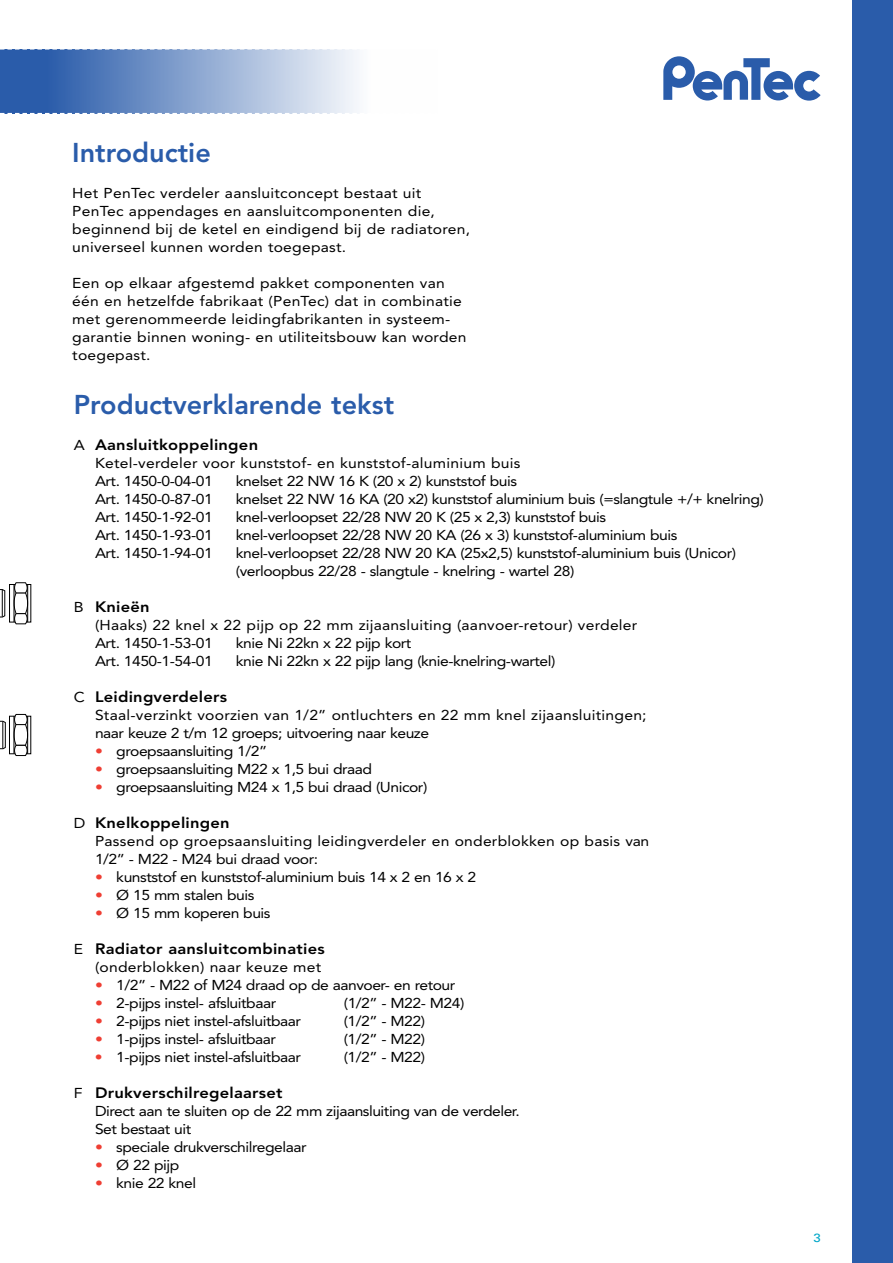
<style>
.page{position:relative;width:893px;height:1263px;background:#fff}
.page>*{position:absolute;margin:0;border:0;box-sizing:border-box;transform-origin:0 0}
.t1{font:800 27px "Avenir";color:#2a5caa}
.t2{font:800 15px "Avenir";letter-spacing:.015em;color:#000;scale:1.1 1}
.t3{font:14.25px/18px "Avenir";letter-spacing:-.03em;color:#000;scale:1.1 1}
.t4{font:14.25px/18px "Avenir";letter-spacing:.015em;color:#000;scale:1.1 1}
.t5{font:12px "Univers";color:#00a7c8;scale:1.1 1}
.s1{font-weight:400;font-size:14.25px}
.s2{color:#ef3e33}
</style>
<div class="page">
<div style="left:853px;top:0;width:40px;height:1263px;background:#2a5caa"></div>
<svg style="left:663px;top:56px;width:158px;height:45px"></svg>
<svg style="left:9px;top:716px;width:22px;height:38px"></svg>
<svg style="left:14px;top:714px;width:14px;height:42px"></svg>
<hr style="left:14px;top:716px;width:1px;height:38px;background:#000">
<hr style="left:27px;top:716px;width:1px;height:38px;background:#000">
<svg style="left:9px;top:584px;width:22px;height:38px"></svg>
<svg style="left:14px;top:582px;width:14px;height:42px"></svg>
<hr style="left:14px;top:584px;width:1px;height:38px;background:#000">
<hr style="left:27px;top:584px;width:1px;height:38px;background:#000">
<svg style="left:0;top:589px;width:6px;height:29px"></svg>
<svg style="left:0;top:720px;width:6px;height:29px"></svg>
<svg style="left:0;top:49px;width:358px;height:65px;background:#84a1cd"></svg>
<h1 class="t1" style="left:72px;top:137px;width:140px">Introductie</h1>
<p class="t4" style="left:72px;top:184px;width:363px">Het PenTec verdeler aansluitconcept bestaat uit PenTec appendages en aansluitcomponenten die, beginnend bij de ketel en eindigend bij de radiatoren, universeel kunnen worden toegepast.</p>
<p class="t4" style="left:72px;top:274px;width:360px">Een op elkaar afgestemd pakket componenten van één en hetzelfde fabrikaat (PenTec) dat in combinatie met gerenommeerde leidingfabrikanten in systeem&shy;garantie binnen woning- en utiliteitsbouw kan worden toegepast.</p>
<h1 class="t1" style="left:74px;top:389px;width:322px">Productverklarende tekst</h1>
<p class="t2" style="left:74px;top:436px;width:169px"><span class="s1">A</span> Aansluitkoppelingen</p>
<p class="t4" style="left:95px;top:454px;width:388px">Ketel-verdeler voor kunststof- en kunststof-aluminium buis<br>Art. 1450-0-04-01</p>
<p class="t3" style="left:236px;top:472px;width:257px">knelset 22 NW 16 K (20 x 2) kunststof buis</p>
<p class="t3" style="left:95px;top:490px;width:109px">Art. 1450-0-87-01</p>
<p class="t3" style="left:236px;top:490px;width:481px">knelset 22 NW 16 KA (20 x2) kunststof aluminium buis (=slangtule +/+ knelring)</p>
<p class="t3" style="left:95px;top:508px;width:109px">Art. 1450-1-92-01</p>
<p class="t3" style="left:236px;top:508px;width:338px">knel-verloopset 22/28 NW 20 K (25 x 2,3) kunststof buis</p>
<p class="t3" style="left:95px;top:526px;width:109px">Art. 1450-1-93-01</p>
<p class="t3" style="left:236px;top:526px;width:403px">knel-verloopset 22/28 NW 20 KA (26 x 3) kunststof-aluminium buis</p>
<p class="t3" style="left:95px;top:544px;width:109px">Art. 1450-1-94-01</p>
<p class="t3" style="left:236px;top:544px;width:456px">knel-verloopset 22/28 NW 20 KA (25x2,5) kunststof-aluminium buis (Unicor) (verloopbus 22/28 - slangtule - knelring - wartel 28)</p>
<p class="t2" style="left:74px;top:598px;width:71px"><span class="s1">B</span> Knieën</p>
<p class="t4" style="left:95px;top:616px;width:495px">(Haaks) 22 knel x 22 pijp op 22 mm zijaansluiting (aanvoer-retour) verdeler<br>Art. 1450-1-53-01</p>
<p class="t3" style="left:236px;top:634px;width:161px">knie Ni 22kn x 22 pijp kort</p>
<p class="t3" style="left:95px;top:652px;width:109px">Art. 1450-1-54-01</p>
<p class="t3" style="left:236px;top:652px;width:292px">knie Ni 22kn x 22 pijp lang (knie-knelring-wartel)</p>
<p class="t2" style="left:74px;top:688px;width:141px"><span class="s1">C</span> Leidingverdelers</p>
<p class="t4" style="left:95px;top:706px;width:503px">Staal-verzinkt voorzien van 1/2” ontluchters en 22 mm knel zijaansluitingen; naar keuze 2 t/m 12 groeps; uitvoering naar keuze</p>
<p class="t3" style="left:95px;top:742px;width:158px"><span class="s2">•</span> groepsaansluiting 1/2”</p>
<p class="t3" style="left:95px;top:760px;width:253px"><span class="s2">•</span> groepsaansluiting M22 x 1,5 bui draad</p>
<p class="t3" style="left:95px;top:778px;width:304px"><span class="s2">•</span> groepsaansluiting M24 x 1,5 bui draad (Unicor)</p>
<p class="t2" style="left:74px;top:814px;width:143px"><span class="s1">D</span> Knelkoppelingen</p>
<p class="t4" style="left:95px;top:832px;width:505px">Passend op groepsaansluiting leidingverdeler en onderblokken op basis van<br>1/2” - M22 - M24 bui draad voor:</p>
<p class="t3" style="left:95px;top:868px;width:348px"><span class="s2">•</span> kunststof en kunststof-aluminium buis 14 x 2 en 16 x 2</p>
<p class="t3" style="left:95px;top:886px;width:146px"><span class="s2">•</span> Ø 15 mm stalen buis</p>
<p class="t3" style="left:95px;top:904px;width:161px"><span class="s2">•</span> Ø 15 mm koperen buis</p>
<p class="t2" style="left:74px;top:940px;width:230px"><span class="s1">E</span> Radiator aansluitcombinaties</p>
<p class="t4" style="left:95px;top:958px;width:207px">(onderblokken) naar keuze met</p>
<p class="t3" style="left:95px;top:976px;width:329px"><span class="s2">•</span> 1/2” - M22 of M24 draad op de aanvoer- en retour</p>
<p class="t3" style="left:95px;top:994px;width:166px"><span class="s2">•</span> 2-pijps instel- afsluitbaar</p>
<p class="t3" style="left:344px;top:994px;width:111px">(1/2” - M22- M24)</p>
<p class="t3" style="left:95px;top:1012px;width:189px"><span class="s2">•</span> 2-pijps niet instel-afsluitbaar</p>
<p class="t3" style="left:344px;top:1012px;width:75px">(1/2” - M22)</p>
<p class="t3" style="left:95px;top:1030px;width:166px"><span class="s2">•</span> 1-pijps instel- afsluitbaar</p>
<p class="t3" style="left:344px;top:1030px;width:75px">(1/2” - M22)</p>
<p class="t3" style="left:95px;top:1048px;width:189px"><span class="s2">•</span> 1-pijps niet instel-afsluitbaar</p>
<p class="t3" style="left:344px;top:1048px;width:75px">(1/2” - M22)</p>
<p class="t2" style="left:74px;top:1084px;width:191px"><span class="s1">F</span> Drukverschilregelaarset</p>
<p class="t3" style="left:95px;top:1102px;width:388px">Direct aan te sluiten op de 22 mm zijaansluiting van de verdeler.<br>Set bestaat uit</p>
<p class="t3" style="left:95px;top:1138px;width:194px"><span class="s2">•</span> speciale drukverschilregelaar</p>
<p class="t3" style="left:95px;top:1156px;width:78px"><span class="s2">•</span> Ø 22 pijp</p>
<p class="t3" style="left:95px;top:1174px;width:93px"><span class="s2">•</span> knie 22 knel</p>
<p class="t5" style="left:813px;top:1231px;width:8px">3</p>
</div>
